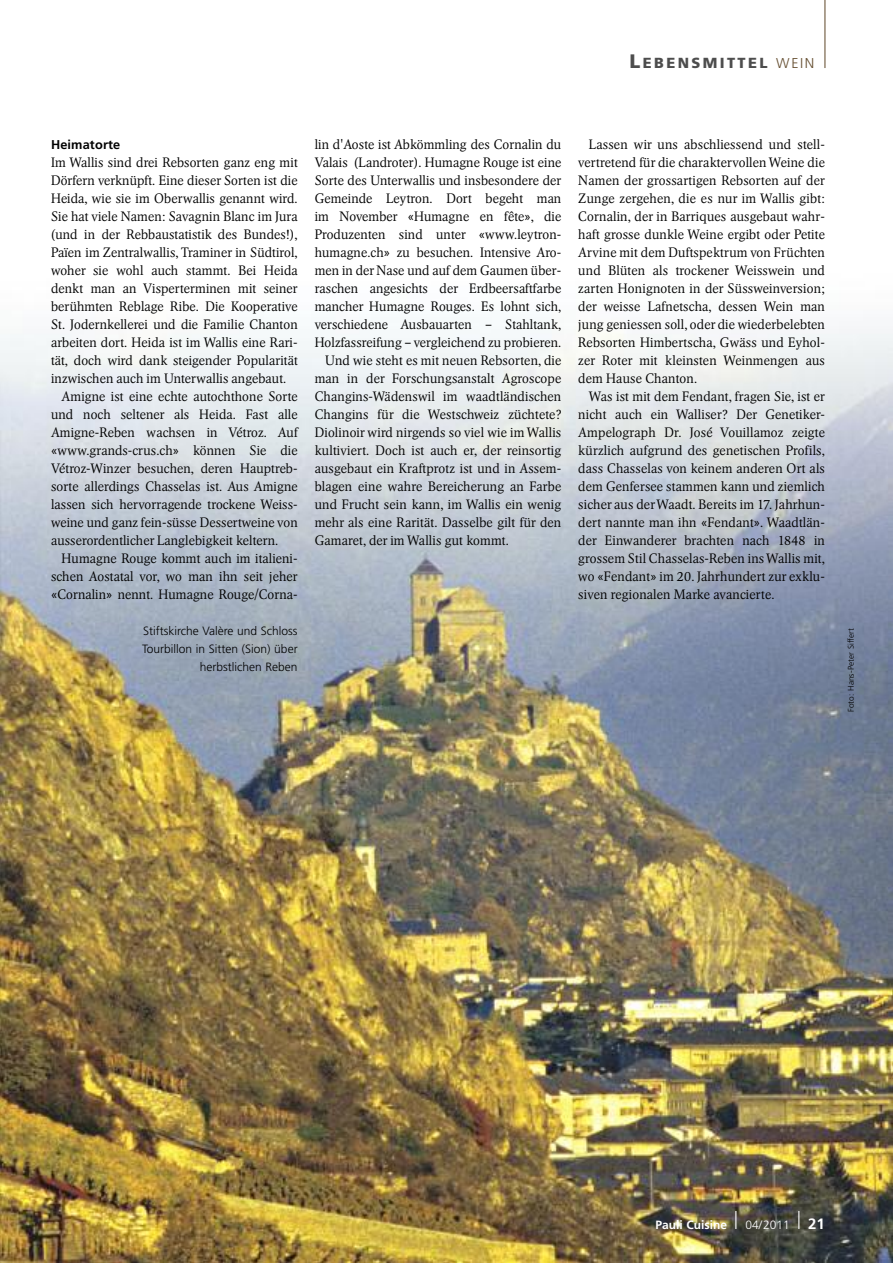
<style>
.page{position:relative;width:893px;height:1263px;background:#fff}
.page>*{position:absolute;margin:0;border:0;box-sizing:border-box;transform-origin:0 0}
.t1{font:900 14.7px "Frutiger";letter-spacing:.165em;color:#4d4d4d}
.t2{font:300 13.5px/18px "Arena New BQ";letter-spacing:.01em;color:#000;text-align:justify}
.t3{font:700 12.75px "Frutiger";letter-spacing:.01em;color:#000}
.t4{font:300 12px/18px "Frutiger";color:#000;text-align:right}
.t5{font:700 12px "Frutiger";color:#fff}
.t6{font:300 8.25px "Frutiger";letter-spacing:.01em;color:#000}
.s1{font-size:19.5px}
.s2{font-weight:300;font-size:14.25px;color:#654e30}
.s3{font-weight:300;font-size:24px}
.s4{font-weight:300}
.s5{font-size:15px}
</style>
<div class="page">
<img style="left:0;top:15px;width:893px;height:1248px">
<hr style="left:824px;top:0;width:1px;height:68px;background:#654e30">
<p class="t1" style="left:630px;top:57px;width:186px"><span class="s1">L</span>EBENSMITTEL <span class="s2">WEIN</span></p>
<p class="t3" style="left:51px;top:139px;width:71px">Heimatorte</p>
<p class="t2" style="left:51px;top:153px;width:248px">Im Wallis sind drei Rebsorten ganz eng mit</p>
<p class="t2" style="left:51px;top:171px;width:248px">Dörfern verknüpft. Eine dieser Sorten ist die</p>
<p class="t2" style="left:51px;top:189px;width:248px">Heida, wie sie im Oberwallis genannt wird.</p>
<p class="t2" style="left:51px;top:207px;width:248px">Sie hat viele Namen: Savagnin Blanc im Jura</p>
<p class="t2" style="left:51px;top:225px;width:248px">(und in der Rebbaustatistik des Bundes!),</p>
<p class="t2" style="left:51px;top:243px;width:248px">Païen im Zentralwallis, Traminer in Südtirol,</p>
<p class="t2" style="left:51px;top:261px;width:248px">woher sie wohl auch stammt. Bei Heida</p>
<p class="t2" style="left:51px;top:279px;width:248px">denkt man an Visperterminen mit seiner</p>
<p class="t2" style="left:51px;top:297px;width:248px">berühmten Reblage Ribe. Die Kooperative</p>
<p class="t2" style="left:51px;top:315px;width:248px">St. Jodernkellerei und die Familie Chanton</p>
<p class="t2" style="left:51px;top:333px;width:248px">arbeiten dort. Heida ist im Wallis eine Rari-</p>
<p class="t2" style="left:51px;top:351px;width:248px">tät, doch wird dank steigender Popularität</p>
<p class="t2" style="left:51px;top:369px;width:237px">inzwischen auch im Unterwallis angebaut.</p>
<p class="t2" style="left:62px;top:387px;width:237px">Amigne ist eine echte autochthone Sorte</p>
<p class="t2" style="left:51px;top:405px;width:248px">und noch seltener als Heida. Fast alle</p>
<p class="t2" style="left:51px;top:423px;width:248px">Amigne-Reben wachsen in Vétroz. Auf</p>
<p class="t2" style="left:51px;top:441px;width:248px">«www.grands-crus.ch» können Sie die</p>
<p class="t2" style="left:51px;top:459px;width:248px">Vétroz-Winzer besuchen, deren Hauptreb-</p>
<p class="t2" style="left:51px;top:477px;width:248px">sorte allerdings Chasselas ist. Aus Amigne</p>
<p class="t2" style="left:51px;top:495px;width:248px">lassen sich hervorragende trockene Weiss-</p>
<p class="t2" style="left:51px;top:513px;width:248px">weine und ganz fein-süsse Dessertweine von</p>
<p class="t2" style="left:51px;top:531px;width:229px">ausserordentlicher Langlebigkeit keltern.</p>
<p class="t2" style="left:62px;top:549px;width:237px">Humagne Rouge kommt auch im italieni-</p>
<p class="t2" style="left:51px;top:567px;width:248px">schen Aostatal vor, wo man ihn seit jeher</p>
<p class="t2" style="left:51px;top:585px;width:248px">«Cornalin» nennt. Humagne Rouge/Corna-</p>
<p class="t2" style="left:315px;top:135px;width:248px">lin d'Aoste ist Abkömmling des Cornalin du</p>
<p class="t2" style="left:315px;top:153px;width:248px">Valais (Landroter). Humagne Rouge ist eine</p>
<p class="t2" style="left:315px;top:171px;width:248px">Sorte des Unterwallis und insbesondere der</p>
<p class="t2" style="left:315px;top:189px;width:248px">Gemeinde Leytron. Dort begeht man</p>
<p class="t2" style="left:315px;top:207px;width:248px">im November «Humagne en fête», die</p>
<p class="t2" style="left:315px;top:225px;width:248px">Produzenten sind unter «www.leytron-</p>
<p class="t2" style="left:315px;top:243px;width:248px">humagne.ch» zu besuchen. Intensive Aro-</p>
<p class="t2" style="left:315px;top:261px;width:248px">men in der Nase und auf dem Gaumen über-</p>
<p class="t2" style="left:315px;top:279px;width:248px">raschen angesichts der Erdbeersaftfarbe</p>
<p class="t2" style="left:315px;top:297px;width:248px">mancher Humagne Rouges. Es lohnt sich,</p>
<p class="t2" style="left:315px;top:315px;width:248px">verschiedene Ausbauarten – Stahltank,</p>
<p class="t2" style="left:315px;top:333px;width:248px">Holzfassreifung – vergleichend zu probieren.</p>
<p class="t2" style="left:325px;top:351px;width:237px">Und wie steht es mit neuen Rebsorten, die</p>
<p class="t2" style="left:315px;top:369px;width:248px">man in der Forschungsanstalt Agroscope</p>
<p class="t2" style="left:315px;top:387px;width:248px">Changins-Wädenswil im waadtländischen</p>
<p class="t2" style="left:315px;top:405px;width:248px">Changins für die Westschweiz züchtete?</p>
<p class="t2" style="left:315px;top:423px;width:248px">Diolinoir wird nirgends so viel wie im Wallis</p>
<p class="t2" style="left:315px;top:441px;width:248px">kultiviert. Doch ist auch er, der reinsortig</p>
<p class="t2" style="left:315px;top:459px;width:248px">ausgebaut ein Kraftprotz ist und in Assem-</p>
<p class="t2" style="left:315px;top:477px;width:248px">blagen eine wahre Bereicherung an Farbe</p>
<p class="t2" style="left:315px;top:495px;width:248px">und Frucht sein kann, im Wallis ein wenig</p>
<p class="t2" style="left:315px;top:513px;width:248px">mehr als eine Rarität. Dasselbe gilt für den</p>
<p class="t2" style="left:315px;top:531px;width:196px">Gamaret, der im Wallis gut kommt.</p>
<p class="t2" style="left:578px;top:135px;width:248px;text-indent:11px">Lassen wir uns abschliessend und stell&shy;vertretend für die charaktervollen Weine die Namen der grossartigen Rebsorten auf der Zunge zergehen, die es nur im Wallis gibt:<br>Cornalin, der in Barriques ausgebaut wahr&shy;haft grosse dunkle Weine ergibt oder Petite Arvine mit dem Duftspektrum von Früchten und Blüten als trockener Weisswein und zarten Honignoten in der Süssweinversion; der weisse Lafnetscha, dessen Wein man jung geniessen soll, oder die wiederbelebten Rebsorten Himbertscha, Gwäss und Eyhol&shy;zer Roter mit kleinsten Weinmengen aus dem Hause Chanton.</p>
<p class="t2" style="left:578px;top:387px;width:248px;text-indent:11px">Was ist mit dem Fendant, fragen Sie, ist er nicht auch ein Walliser? Der Genetiker-Ampelograph Dr. José Vouillamoz zeigte kürzlich aufgrund des genetischen Profils, dass Chasselas von keinem anderen Ort als dem Genfersee stammen kann und ziemlich sicher aus derWaadt. Bereits im 17. Jahrhun&shy;dert nannte man ihn «Fendant». Waadtlän&shy;der Einwanderer brachten nach 1848 in grossem Stil Chasselas-Reben insWallis mit, wo «Fendant» im 20. Jahrhundert zur exklu&shy;siven regionalen Marke avancierte.</p>
<p class="t4" style="left:142px;top:623px;width:157px">Stiftskirche Valère und Schloss<br>Tourbillon in Sitten (Sion) über herbstlichen Reben</p>
<p class="t6" style="left:848px;top:712px;width:85px;rotate:-90deg">Foto: Hans-Peter Siffert</p>
<p class="t5" style="left:655px;top:1220px;width:171px">Pauli Cuisine <span class="s3">l</span> <span class="s4">04/2011</span> <span class="s3">l</span> <span class="s5">21</span></p>
</div>
